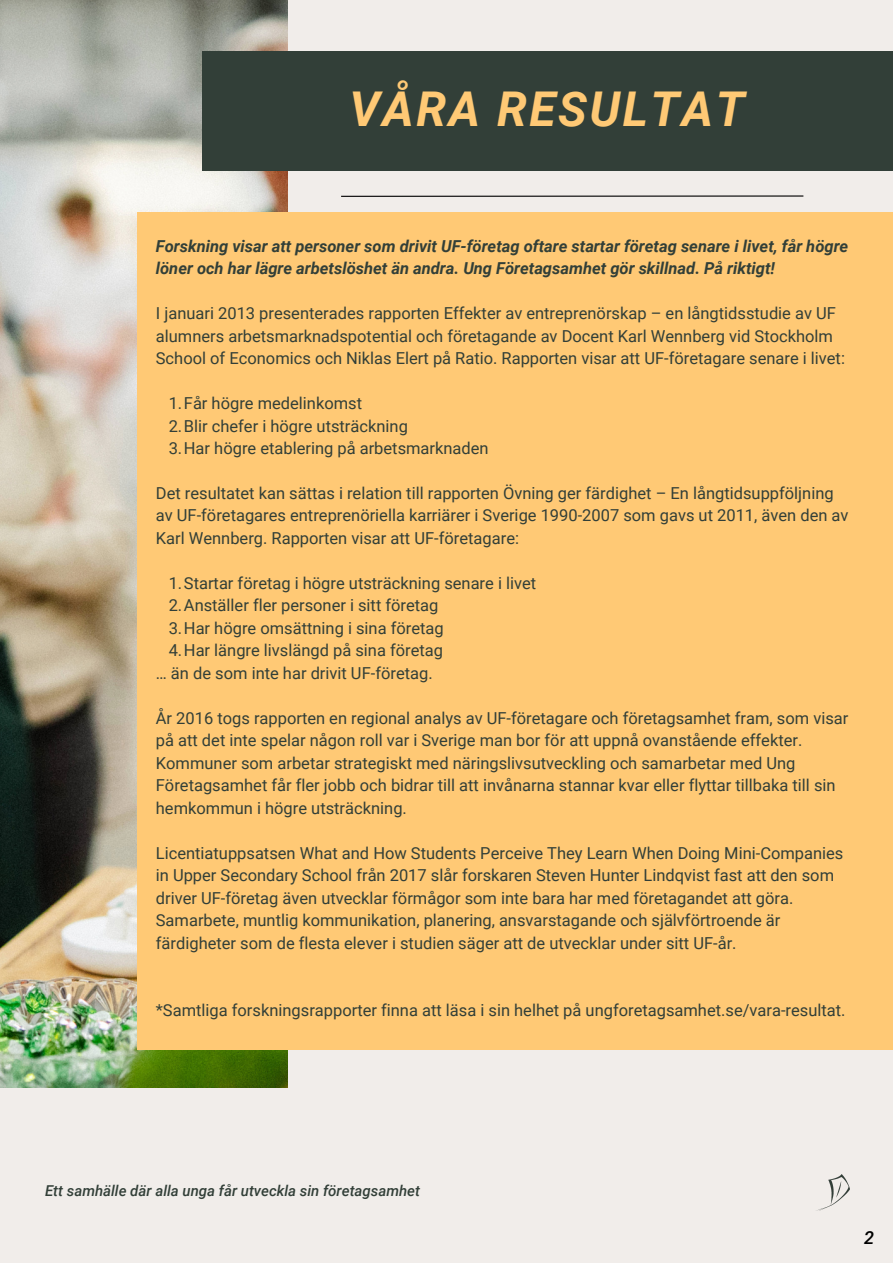
<style>
.page{position:relative;width:893px;height:1264px;background:#fff}
.page>*{position:absolute;margin:0;border:0;box-sizing:border-box;transform-origin:0 0}
.t1{font:italic 700 48px "Roboto";letter-spacing:.05em;color:#ffc975}
.t2{font:italic 500 18px "Roboto";color:#000}
.t3{font:16.5px/22.5px "Roboto";color:#323f38}
.t4{font:italic 700 16.5px/22.5px "Roboto";color:#323f38}
.t5{font:italic 500 15px "Roboto";color:#323f38}
</style>
<div class="page">
<div style="left:0;top:0;width:892px;height:1262px;background:#f1edea"></div>
<img style="left:0;top:0;width:287px;height:1087px">
<hr style="left:341px;top:195px;width:462px;height:2px;background:#000">
<div style="left:137px;top:213px;width:755px;height:836px;background:#ffc975"></div>
<div style="left:202px;top:51px;width:690px;height:120px;background:#323f38"></div>
<img style="left:818px;top:1174px;width:31px;height:36px">
<p class="t1" style="left:349px;top:81px;width:397px">VÅRA RESULTAT</p>
<p class="t4" style="left:156px;top:235px;width:694px">Forskning visar att personer som drivit UF-företag oftare startar företag senare i livet, får högre löner och har lägre arbetslöshet än andra. Ung Företagsamhet gör skillnad. På riktigt!</p>
<p class="t3" style="left:156px;top:302px;width:690px">I januari 2013 presenterades rapporten Effekter av entreprenörskap – en långtidsstudie av UF alumners arbetsmarknadspotential och företagande av Docent Karl Wennberg vid Stockholm<br>School of Economics och Niklas Elert på Ratio. Rapporten visar att UF-företagare senare i livet:</p>
<p class="t3" style="left:169px;top:392px;width:195px">1.Får högre medelinkomst</p>
<p class="t3" style="left:169px;top:414px;width:241px">2.Blir chefer i högre utsträckning</p>
<p class="t3" style="left:169px;top:437px;width:321px">3.Har högre etablering på arbetsmarknaden</p>
<p class="t3" style="left:156px;top:482px;width:694px">Det resultatet kan sättas i relation till rapporten Övning ger färdighet – En långtidsuppföljning av UF-företagares entreprenöriella karriärer i Sverige 1990-2007 som gavs ut 2011, även den av<br>Karl Wennberg. Rapporten visar att UF-företagare:</p>
<p class="t3" style="left:169px;top:572px;width:369px">1.Startar företag i högre utsträckning senare i livet</p>
<p class="t3" style="left:169px;top:594px;width:271px">2.Anställer fler personer i sitt företag</p>
<p class="t3" style="left:169px;top:617px;width:276px">3.Har högre omsättning i sina företag</p>
<p class="t3" style="left:169px;top:639px;width:276px">4.Har längre livslängd på sina företag</p>
<p class="t3" style="left:156px;top:662px;width:278px">… än de som inte har drivit UF-företag.</p>
<p class="t3" style="left:156px;top:707px;width:694px">År 2016 togs rapporten en regional analys av UF-företagare och företagsamhet fram, som visar på att det inte spelar någon roll var i Sverige man bor för att uppnå ovanstående effekter.<br>Kommuner som arbetar strategiskt med näringslivsutveckling och samarbetar med Ung Företagsamhet får fler jobb och bidrar till att invånarna stannar kvar eller flyttar tillbaka till sin hemkommun i högre utsträckning.</p>
<p class="t3" style="left:156px;top:842px;width:689px">Licentiatuppsatsen What and How Students Perceive They Learn When Doing Mini-Companies in Upper Secondary School från 2017 slår forskaren Steven Hunter Lindqvist fast att den som driver UF-företag även utvecklar förmågor som inte bara har med företagandet att göra.<br>Samarbete, muntlig kommunikation, planering, ansvarstagande och självförtroende är färdigheter som de flesta elever i studien säger att de utvecklar under sitt UF-år.</p>
<p class="t3" style="left:156px;top:999px;width:691px">*Samtliga forskningsrapporter finna att läsa i sin helhet på ungforetagsamhet.se/vara-resultat.</p>
<p class="t5" style="left:45px;top:1182px;width:376px">Ett samhälle där alla unga får utveckla sin företagsamhet</p>
<p class="t2" style="left:864px;top:1226px;width:11px">2</p>
</div>
